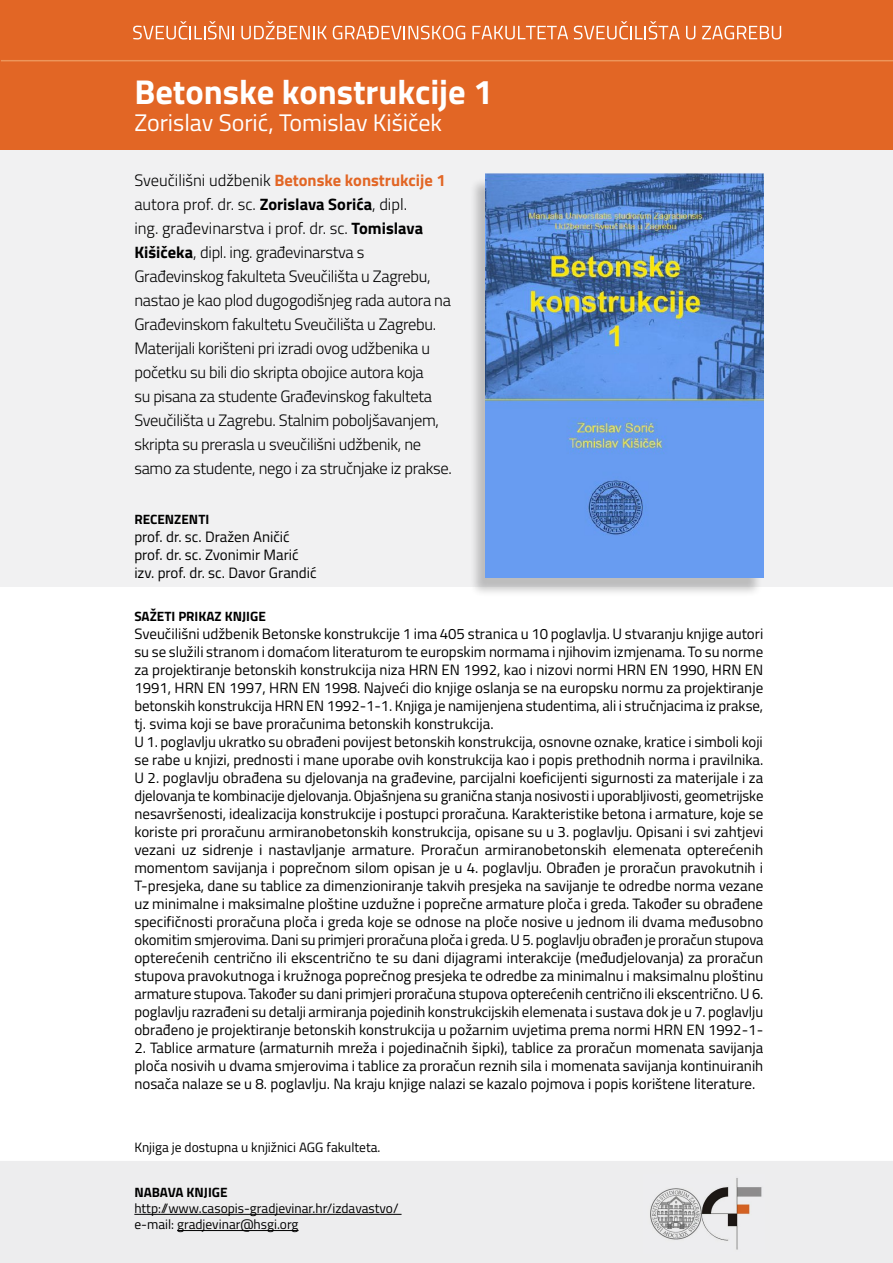
<style>
.page{position:relative;width:893px;height:1263px;background:#fff}
.page>*{position:absolute;margin:0;border:0;box-sizing:border-box;transform-origin:0 0}
.t1{font:700 34.5px "Titillium";color:#fff}
.t2{font:24px "Titillium";color:#fff}
.t3{font:300 16.5px/24px "Titillium";letter-spacing:-.02em;color:#000}
.t4{font:15px/18px "Titillium";color:#000}
.t5{font:13.5px/16.2px "Titillium";color:#000}
.t6{font:700 13.5px "Titillium";color:#000}
.s1{font-weight:700;color:#e26625}
.s2{font-weight:700}
</style>
<div class="page">
<div style="left:0;top:0;width:893px;height:587px;background:#f1f1f2"></div>
<div style="left:0;top:0;width:893px;height:150px;background:#e26625"></div>
<svg style="left:133px;top:21px;width:101px;height:19px"></svg>
<svg style="left:241px;top:21px;width:86px;height:19px"></svg>
<svg style="left:333px;top:26px;width:132px;height:14px"></svg>
<svg style="left:472px;top:26px;width:96px;height:14px"></svg>
<svg style="left:574px;top:21px;width:106px;height:19px"></svg>
<svg style="left:686px;top:26px;width:9px;height:14px"></svg>
<svg style="left:702px;top:26px;width:79px;height:14px"></svg>
<hr style="left:1px;top:60px;width:892px;height:1px;background:#ed955a">
<div style="left:0;top:1161px;width:893px;height:102px;background:#ededee"></div>
<img style="left:643px;top:1175px;width:121px;height:79px">
<div style="left:469px;top:177px;width:294px;height:420px;background:#000;opacity:.22"></div>
<img style="left:486px;top:173px;width:277px;height:404px">
<hr style="left:134px;top:1214px;width:268px;height:1px;background:#000">
<hr style="left:177px;top:1230px;width:122px;height:1px;background:#000">
<h1 class="t1" style="left:134px;top:65px;width:360px">Betonske konstrukcije 1</h1>
<h2 class="t2" style="left:134px;top:105px;width:309px">Zorislav Sorić, Tomislav Kišiček</h2>
<p class="t3" style="left:134px;top:167px;width:319px">Sveučilišni udžbenik <span class="s1">Betonske konstrukcije 1 </span>autora prof. dr. sc. <span class="s2">Zorislava Sorića</span>, dipl.<br>ing. građevinarstva i prof. dr. sc. <span class="s2">Tomislava Kišičeka</span>, dipl. ing. građevinarstva s Građevinskog fakulteta Sveučilišta u Zagrebu, nastao je kao plod dugogodišnjeg rada autora na Građevinskom fakultetu Sveučilišta u Zagrebu.<br>Materijali korišteni pri izradi ovog udžbenika u početku su bili dio skripta obojice autora koja<br>su pisana za studente Građevinskog fakulteta Sveučilišta u Zagrebu. Stalnim poboljšavanjem, skripta su prerasla u sveučilišni udžbenik, ne samo za studente, nego i za stručnjake iz prakse.</p>
<p class="t6" style="left:134px;top:509px;width:76px">RECENZENTI</p>
<p class="t4" style="left:134px;top:527px;width:184px">prof. dr. sc. Dražen Aničić prof. dr. sc. Zvonimir Marić izv. prof. dr. sc. Davor Grandić</p>
<p class="t6" style="left:134px;top:606px;width:133px">SAŽETI PRIKAZ KNJIGE</p>
<p class="t4" style="left:134px;top:624px;width:631px">Sveučilišni udžbenik Betonske konstrukcije 1 ima 405 stranica u 10 poglavlja. U stvaranju knjige autori su se služili stranom i domaćom literaturom te europskim normama i njihovim izmjenama. To su norme za projektiranje betonskih konstrukcija niza HRN EN 1992, kao i nizovi normi HRN EN 1990, HRN EN 1991, HRN EN 1997, HRN EN 1998. Najveći dio knjige oslanja se na europsku normu za projektiranje betonskih konstrukcija HRN EN 1992-1-1. Knjiga je namijenjena studentima, ali i stručnjacima iz prakse, tj. svima koji se bave proračunima betonskih konstrukcija.<br>U 1. poglavlju ukratko su obrađeni povijest betonskih konstrukcija, osnovne oznake, kratice i simboli koji se rabe u knjizi, prednosti i mane uporabe ovih konstrukcija kao i popis prethodnih norma i pravilnika.<br>U 2. poglavlju obrađena su djelovanja na građevine, parcijalni koeficijenti sigurnosti za materijale i za djelovanja te kombinacije djelovanja. Objašnjena su granična stanja nosivosti i uporabljivosti, geometrijske nesavršenosti, idealizacija konstrukcije i postupci proračuna. Karakteristike betona i armature, koje se koriste pri proračunu armiranobetonskih konstrukcija, opisane su u 3. poglavlju. Opisani i svi zahtjevi vezani uz sidrenje i nastavljanje armature. Proračun armiranobetonskih elemenata opterećenih momentom savijanja i poprečnom silom opisan je u 4. poglavlju. Obrađen je proračun pravokutnih i T-presjeka, dane su tablice za dimenzioniranje takvih presjeka na savijanje te odredbe norma vezane uz minimalne i maksimalne ploštine uzdužne i poprečne armature ploča i greda. Također su obrađene specifičnosti proračuna ploča i greda koje se odnose na ploče nosive u jednom ili dvama međusobno okomitim smjerovima. Dani su primjeri proračuna ploča i greda. U 5. poglavlju obrađen je proračun stupova opterećenih centrično ili ekscentrično te su dani dijagrami interakcije (međudjelovanja) za proračun stupova pravokutnoga i kružnoga poprečnog presjeka te odredbe za minimalnu i maksimalnu ploštinu armature stupova. Također su dani primjeri proračuna stupova opterećenih centrično ili ekscentrično. U 6. poglavlju razrađeni su detalji armiranja pojedinih konstrukcijskih elemenata i sustava dok je u 7. poglavlju obrađeno je projektiranje betonskih konstrukcija u požarnim uvjetima prema normi HRN EN 1992-1-</p>
<p class="t4" style="left:134px;top:1038px;width:630px;text-align:justify">2. Tablice armature (armaturnih mreža i pojedinačnih šipki), tablice za proračun momenata savijanja ploča nosivih u dvama smjerovima i tablice za proračun reznih sila i momenata savijanja kontinuiranih nosača nalaze se u 8. poglavlju. Na kraju knjige nalazi se kazalo pojmova i popis korištene literature.</p>
<p class="t5" style="left:134px;top:1139px;width:248px">Knjiga je dostupna u knjižnici AGG fakulteta.</p>
<p class="t6" style="left:134px;top:1181px;width:95px">NABAVA KNJIGE</p>
<p class="t5" style="left:134px;top:1199px;width:266px">http://www.casopis-gradjevinar.hr/izdavastvo/ e-mail: gradjevinar@hsgi.org</p>
</div>
